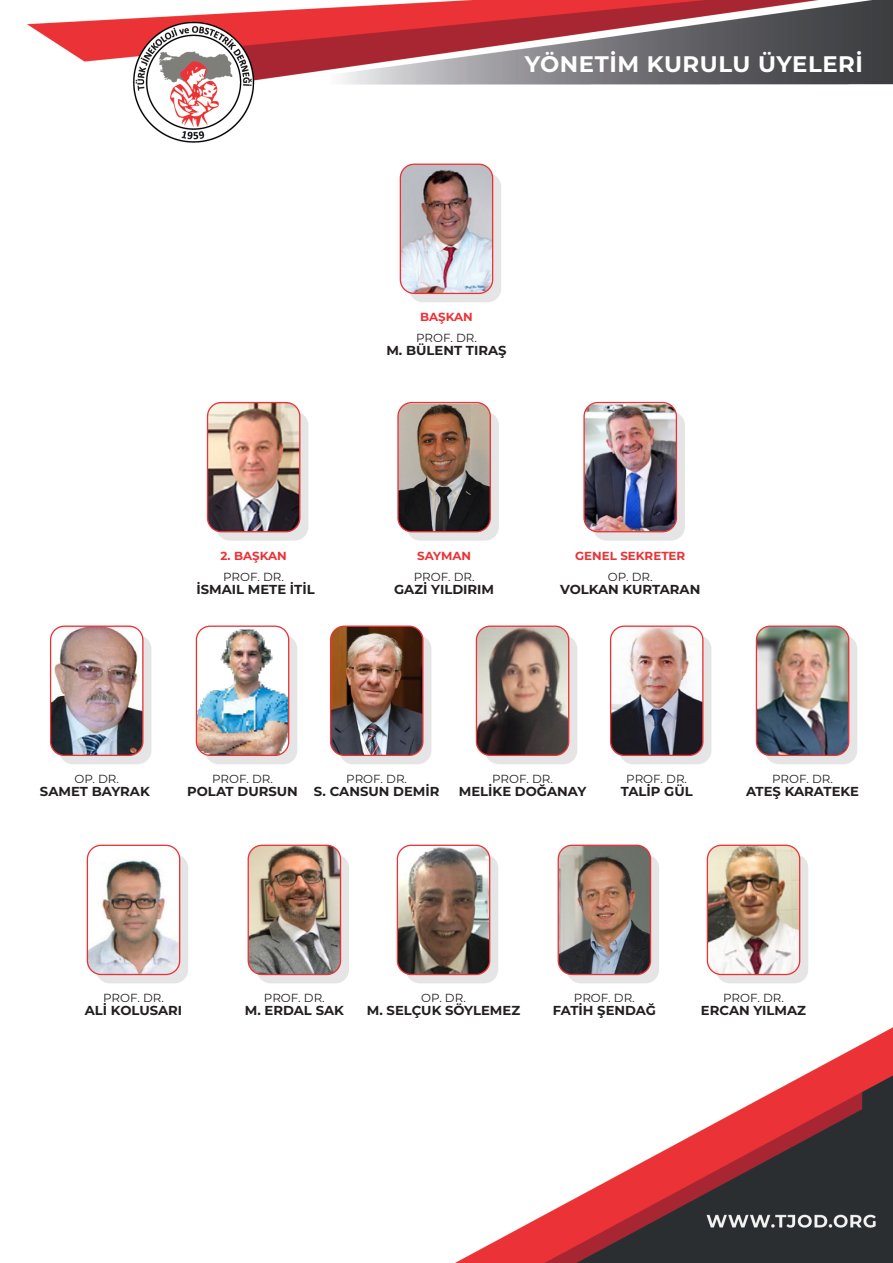
<style>
.page{position:relative;width:893px;height:1263px;background:#fff}
.page>*{position:absolute;margin:0;border:0;box-sizing:border-box;transform-origin:0 0}
.t1{font:700 22.5px "Montserrat";letter-spacing:.025em;color:#fff}
.t2{font:700 13.05px "Montserrat";color:#231f20}
.t3{font:11.7px "Montserrat";color:#231f20}
.t4{font:700 11.7px "Montserrat";color:#eb3236}
</style>
<div class="page">
<img style="left:27px;top:0;width:866px;height:1263px">
<svg style="left:409px;top:173px;width:92px;height:129px;background:#e5e1e1"></svg>
<img style="left:400px;top:164px;width:93px;height:129px">
<div style="left:400px;top:164px;width:93px;height:130px;border:1px solid #eb3236;border-radius:14px"></div>
<div style="left:407px;top:411px;width:92px;height:130px;background:#e5e5e5;border-radius:14px"></div>
<img style="left:398px;top:403px;width:92px;height:129px">
<div style="left:397px;top:402px;width:94px;height:130px;border:1px solid #eb3236;border-radius:14px"></div>
<svg style="left:216px;top:411px;width:92px;height:130px;background:#e5dddd"></svg>
<img style="left:208px;top:403px;width:92px;height:129px">
<div style="left:207px;top:402px;width:93px;height:130px;border:1px solid #eb3236;border-radius:14px"></div>
<div style="left:593px;top:411px;width:92px;height:130px;background:#e5e5e5;border-radius:14px"></div>
<img style="left:584px;top:404px;width:92px;height:128px">
<div style="left:583px;top:402px;width:94px;height:130px;border:1px solid #eb3236;border-radius:14px"></div>
<svg style="left:59px;top:635px;width:92px;height:129px;background:#e5dede"></svg>
<img style="left:51px;top:626px;width:92px;height:129px">
<div style="left:50px;top:625px;width:93px;height:131px;border:1px solid #eb3236;border-radius:14px"></div>
<svg style="left:205px;top:635px;width:92px;height:129px;background:#e5e0e0"></svg>
<img style="left:196px;top:629px;width:93px;height:126px">
<div style="left:196px;top:625px;width:93px;height:131px;border:1px solid #eb3236;border-radius:14px"></div>
<svg style="left:339px;top:635px;width:92px;height:129px;background:#e5dede"></svg>
<img style="left:331px;top:626px;width:92px;height:129px">
<div style="left:330px;top:625px;width:93px;height:131px;border:1px solid #eb3236;border-radius:14px"></div>
<svg style="left:485px;top:635px;width:92px;height:129px;background:#e5e0e0"></svg>
<img style="left:476px;top:626px;width:93px;height:129px">
<div style="left:476px;top:625px;width:93px;height:131px;border:1px solid #eb3236;border-radius:14px"></div>
<svg style="left:619px;top:635px;width:92px;height:129px;background:#e5dede"></svg>
<img style="left:611px;top:626px;width:92px;height:129px">
<div style="left:610px;top:625px;width:93px;height:131px;border:1px solid #eb3236;border-radius:14px"></div>
<svg style="left:765px;top:635px;width:92px;height:129px;background:#e5e0e0"></svg>
<img style="left:756px;top:626px;width:93px;height:129px">
<div style="left:756px;top:625px;width:93px;height:131px;border:1px solid #eb3236;border-radius:14px"></div>
<svg style="left:96px;top:854px;width:92px;height:129px;background:#e5dfe0"></svg>
<img style="left:87px;top:845px;width:93px;height:129px">
<div style="left:87px;top:845px;width:93px;height:130px;border:1px solid #eb3236;border-radius:14px"></div>
<svg style="left:257px;top:854px;width:92px;height:129px;background:#e5e1e1"></svg>
<img style="left:248px;top:845px;width:92px;height:129px">
<div style="left:248px;top:845px;width:93px;height:130px;border:1px solid #eb3236;border-radius:14px"></div>
<svg style="left:406px;top:854px;width:92px;height:129px;background:#e5dfdf"></svg>
<img style="left:397px;top:845px;width:93px;height:129px">
<div style="left:397px;top:845px;width:93px;height:130px;border:1px solid #eb3236;border-radius:14px"></div>
<svg style="left:567px;top:854px;width:92px;height:129px;background:#e5e1e1"></svg>
<img style="left:558px;top:845px;width:92px;height:129px">
<div style="left:558px;top:845px;width:93px;height:130px;border:1px solid #eb3236;border-radius:14px"></div>
<svg style="left:716px;top:854px;width:92px;height:129px;background:#e5dfdf"></svg>
<img style="left:707px;top:845px;width:93px;height:129px">
<div style="left:707px;top:845px;width:93px;height:130px;border:1px solid #eb3236;border-radius:14px"></div>
<h1 class="t1" style="left:525px;top:48px;width:340px">YÖNETİM KURULU ÜYELERİ</h1>
<p class="t4" style="left:420px;top:309px;width:54px">BAŞKAN</p>
<p class="t3" style="left:416px;top:330px;width:62px">PROF. DR.</p>
<p class="t2" style="left:386px;top:341px;width:122px">M. BÜLENT TIRAŞ</p>
<p class="t4" style="left:220px;top:547px;width:68px">2. BAŞKAN</p>
<p class="t3" style="left:223px;top:568px;width:62px">PROF. DR.</p>
<p class="t2" style="left:196px;top:579px;width:120px">İSMAIL METE İTİL</p>
<p class="t4" style="left:417px;top:547px;width:56px">SAYMAN</p>
<p class="t3" style="left:414px;top:568px;width:62px">PROF. DR.</p>
<p class="t2" style="left:394px;top:579px;width:102px">GAZİ YILDIRIM</p>
<p class="t4" style="left:575px;top:547px;width:112px">GENEL SEKRETER</p>
<p class="t3" style="left:608px;top:568px;width:46px">OP. DR.</p>
<p class="t2" style="left:560px;top:579px;width:142px">VOLKAN KURTARAN</p>
<p class="t3" style="left:74px;top:771px;width:46px">OP. DR.</p>
<p class="t2" style="left:40px;top:782px;width:111px">SAMET BAYRAK</p>
<p class="t3" style="left:212px;top:771px;width:62px">PROF. DR.</p>
<p class="t2" style="left:187px;top:782px;width:112px">POLAT DURSUN</p>
<p class="t3" style="left:346px;top:771px;width:62px">PROF. DR.</p>
<p class="t2" style="left:314px;top:782px;width:127px">S. CANSUN DEMİR</p>
<p class="t3" style="left:492px;top:771px;width:62px">PROF. DR.</p>
<p class="t2" style="left:459px;top:782px;width:129px">MELİKE DOĞANAY</p>
<p class="t3" style="left:626px;top:771px;width:62px">PROF. DR.</p>
<p class="t2" style="left:621px;top:782px;width:73px">TALİP GÜL</p>
<p class="t3" style="left:772px;top:771px;width:62px">PROF. DR.</p>
<p class="t2" style="left:746px;top:782px;width:115px">ATEŞ KARATEKE</p>
<p class="t3" style="left:103px;top:990px;width:62px">PROF. DR.</p>
<p class="t2" style="left:85px;top:1001px;width:99px">ALİ KOLUSARI</p>
<p class="t3" style="left:264px;top:990px;width:62px">PROF. DR.</p>
<p class="t2" style="left:245px;top:1001px;width:101px">M. ERDAL SAK</p>
<p class="t3" style="left:421px;top:990px;width:46px">OP. DR.</p>
<p class="t2" style="left:367px;top:1001px;width:155px">M. SELÇUK SÖYLEMEZ</p>
<p class="t3" style="left:574px;top:990px;width:62px">PROF. DR.</p>
<p class="t2" style="left:553px;top:1001px;width:105px">FATİH ŞENDAĞ</p>
<p class="t3" style="left:723px;top:990px;width:62px">PROF. DR.</p>
<p class="t2" style="left:701px;top:1001px;width:107px">ERCAN YILMAZ</p>
</div>
